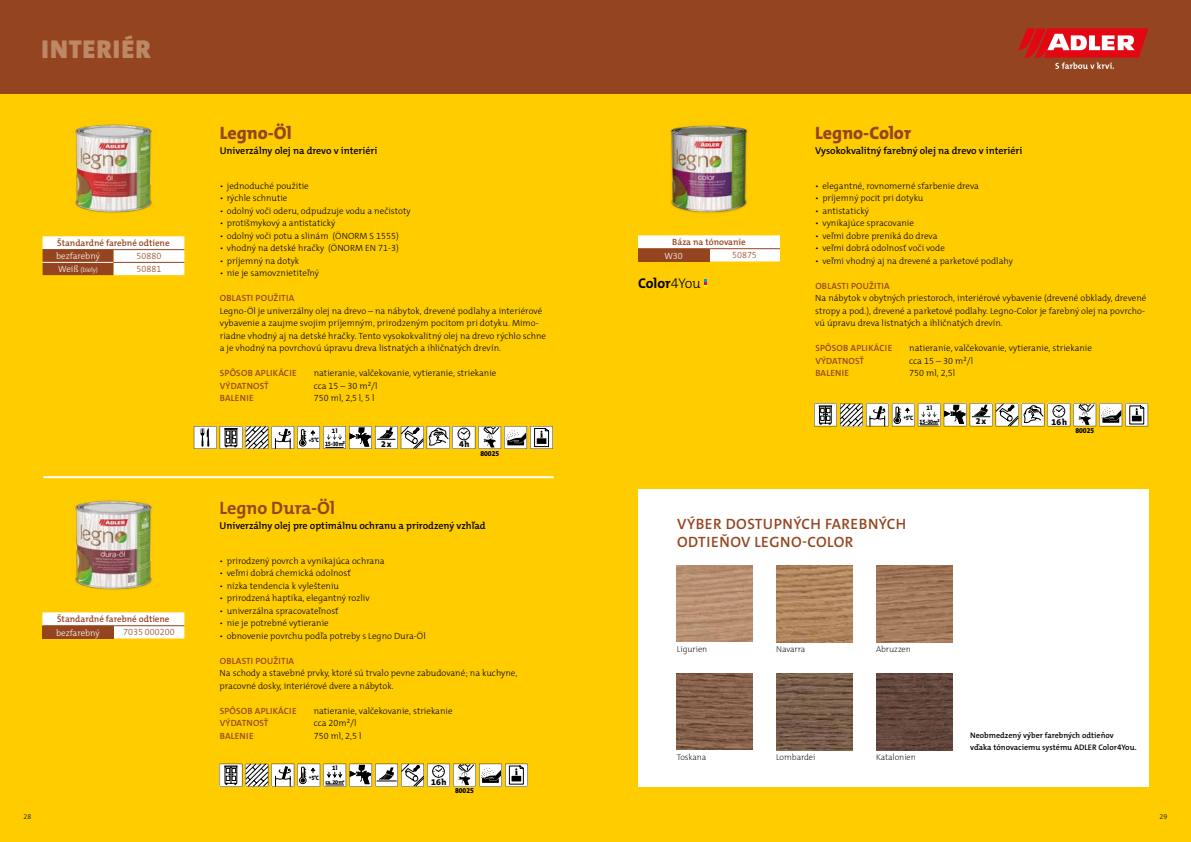
<style>
.page{position:relative;width:1191px;height:842px;background:#fff}
.page>*{position:absolute;margin:0;border:0;box-sizing:border-box;transform-origin:0 0}
.t1{font:900 26px "The Mix C4 s";letter-spacing:.035em;color:#bc8866}
.t2{font:800 18px "The Mix C4 s";color:#944520}
.t3{font:700 18px "The Mix C4 s";color:#944520}
.t4{font:600 15px/18px "The Mix C4 s";letter-spacing:.035em;color:#944520}
.t5{font:700 14.2px "The Mix C4 s";color:#000}
.t6{font:600 10px "The Mix C4 s";color:#000}
.t7{font:300 9px/12.5px "The Mix C4 s";letter-spacing:.005em;color:#000}
.t8{font:600 9px "The Mix C4 s";letter-spacing:.025em;color:#944520}
.t9{font:600 9px "The Mix C4 s";color:#944520}
.t10{font:300 9px "The Mix C4 s";color:#944520}
.t11{font:300 9px "The Mix C4 s";color:#fff}
.t12{font:800 8.8px "The Mix B8";color:#000}
.t13{font:200 8.5px "The Mix C4 s";letter-spacing:-.005em;color:#000}
.t14{font:600 8px/12px "The Mix C4 s";letter-spacing:.005em;color:#000}
.t15{font:800 7.2px "The Mix C4 s";color:#000;scale:.96 1}
.t16{font:300 7px "The Mix C4 s";color:#000}
.t17{font:300 6.8px "The Mix C4 s";letter-spacing:-.02em;color:#fff}
.t18{font:800 6.4px "The Mix B8";color:#000;scale:.9 1}
.t19{font:800 6.4px "The Mix C4 s";color:#000}
.t20{font:800 6.4px "The Mix B8";color:#000}
.t21{font:800 6.2px "The Mix C4 s";letter-spacing:-.04em;color:#000;scale:.91 1}
.t22{font:800 5.6px "The Mix B8";color:#000}
.s1{font-size:9px}
.s2{font-size:4.9px}
.s3{font-size:6.1px}
.s4{font-weight:300}
</style>
<div class="page">
<div style="left:0;top:94px;width:1191px;height:748px;background:#fc0"></div>
<svg style="left:638px;top:235px;width:142px;height:26px"></svg>
<div style="left:638px;top:249px;width:71px;height:12px;background:#944520"></div>
<hr style="left:638px;top:248px;width:71px;height:1px;background:#944520">
<hr style="left:709px;top:248px;width:71px;height:1px;background:#944520">
<img style="left:670px;top:125px;width:78px;height:88px">
<svg style="left:814px;top:403px;width:334px;height:24px"></svg>
<svg style="left:704px;top:280px;width:2px;height:8px"></svg>
<div style="left:638px;top:490px;width:510px;height:297px;background:#fff"></div>
<img style="left:676px;top:565px;width:77px;height:77px">
<img style="left:676px;top:673px;width:77px;height:77px">
<img style="left:776px;top:674px;width:76px;height:76px">
<img style="left:876px;top:674px;width:76px;height:76px">
<img style="left:776px;top:566px;width:76px;height:76px">
<img style="left:876px;top:566px;width:76px;height:76px">
<hr style="left:43px;top:476px;width:510px;height:2px;background:#fff">
<svg style="left:42px;top:612px;width:142px;height:26px"></svg>
<div style="left:42px;top:626px;width:71px;height:12px;background:#944520"></div>
<hr style="left:42px;top:625px;width:71px;height:1px;background:#944520">
<hr style="left:113px;top:625px;width:71px;height:1px;background:#944520">
<svg style="left:220px;top:764px;width:308px;height:22px"></svg>
<img style="left:75px;top:500px;width:77px;height:90px">
<div style="left:0;top:0;width:1191px;height:94px;background:#944520"></div>
<svg style="left:43px;top:236px;width:141px;height:39px"></svg>
<hr style="left:43px;top:249px;width:70px;height:1px;background:#944520">
<hr style="left:113px;top:249px;width:71px;height:1px;background:#944520">
<hr style="left:43px;top:262px;width:70px;height:1px;background:#fff">
<hr style="left:113px;top:262px;width:71px;height:1px;background:#944520">
<svg style="left:194px;top:426px;width:359px;height:23px"></svg>
<img style="left:75px;top:124px;width:77px;height:89px">
<svg style="left:1018px;top:28px;width:130px;height:41px"></svg>
<h1 class="t1" style="left:41px;top:35px;width:111px">INTERIÉR</h1>
<p class="t9" style="left:57px;top:239px;width:114px">Štandardné farebné odtiene</p>
<p class="t11" style="left:56px;top:251px;width:45px">bezfarebný</p>
<p class="t10" style="left:136px;top:251px;width:26px">50880</p>
<p class="t17" style="left:58px;top:266px;width:41px"><span class="s1">Weiß</span> (biely)</p>
<p class="t10" style="left:136px;top:264px;width:26px">50881</p>
<p class="t9" style="left:57px;top:615px;width:114px">Štandardné farebné odtiene</p>
<p class="t11" style="left:56px;top:627px;width:45px">bezfarebný</p>
<p class="t10" style="left:123px;top:627px;width:53px">7035 000200</p>
<p class="t16" style="left:24px;top:813px;width:9px">28</p>
<h2 class="t2" style="left:220px;top:123px;width:73px">Legno-Öl</h2>
<p class="t6" style="left:220px;top:145px;width:159px">Univerzálny olej na drevo v interiéri</p>
<p class="t7" style="left:220px;top:179px;width:91px">• jednoduché použitie</p>
<p class="t7" style="left:220px;top:192px;width:69px">• rýchle schnutie</p>
<p class="t7" style="left:220px;top:204px;width:192px">• odolný voči oderu, odpudzuje vodu a nečistoty</p>
<p class="t7" style="left:220px;top:217px;width:117px">• protišmykový a antistatický</p>
<p class="t7" style="left:220px;top:229px;width:181px">• odolný voči potu a slinám (ÖNORM S 1555)</p>
<p class="t7" style="left:220px;top:242px;width:181px">• vhodný na detské hračky (ÖNORM EN 71-3)</p>
<p class="t7" style="left:220px;top:254px;width:81px">• príjemný na dotyk</p>
<p class="t7" style="left:220px;top:267px;width:101px">• nie je samovznietiteľný</p>
<p class="t8" style="left:220px;top:293px;width:76px">OBLASTI POUŽITIA</p>
<p class="t7" style="left:220px;top:304px;width:328px">Legno-Öl je univerzálny olej na drevo – na nábytok, drevené podlahy a interiérové vybavenie a zaujme svojim príjemným, prirodzeným pocitom pri dotyku. Mimo&shy;riadne vhodný aj na detské hračky. Tento vysokokvalitný olej na drevo rýchlo schne a je vhodný na povrchovú úpravu dreva listnatých a ihličnatých drevín.</p>
<p class="t8" style="left:220px;top:368px;width:78px">SPÔSOB APLIKÁCIE</p>
<p class="t7" style="left:314px;top:367px;width:184px">natieranie, valčekovanie, vytieranie, striekanie</p>
<p class="t8" style="left:220px;top:381px;width:50px">VÝDATNOSŤ</p>
<p class="t7" style="left:314px;top:380px;width:65px">cca 15 – 30 m²/l</p>
<p class="t8" style="left:220px;top:393px;width:35px">BALENIE</p>
<p class="t7" style="left:314px;top:392px;width:62px">750 ml, 2,5 l, 5 l</p>
<p class="t12" style="left:381px;top:439px;width:12px">2 x</p>
<p class="t19" style="left:332px;top:427px;width:7px">1l</p>
<p class="t18" style="left:309px;top:436px;width:13px"><span class="s2">+</span>5 <span class="s3">°</span>C</p>
<p class="t12" style="left:459px;top:439px;width:12px">4 h</p>
<p class="t21" style="left:325px;top:441px;width:24px">15–30m²</p>
<p class="t15" style="left:480px;top:449px;width:21px">80025</p>
<h2 class="t3" style="left:220px;top:498px;width:117px">Legno Dura-Öl</h2>
<p class="t6" style="left:220px;top:520px;width:267px">Univerzálny olej pre optimálnu ochranu a prirodzený vzhľad</p>
<p class="t7" style="left:220px;top:554px;width:166px">• prirodzený povrch a vynikajúca ochrana</p>
<p class="t7" style="left:220px;top:567px;width:133px">• veľmi dobrá chemická odolnosť</p>
<p class="t7" style="left:220px;top:579px;width:121px">• nízka tendencia k vylešteniu</p>
<p class="t7" style="left:220px;top:592px;width:151px">• prirodzená haptika, elegantný rozliv</p>
<p class="t7" style="left:220px;top:604px;width:120px">• univerzálna spracovateľnosť</p>
<p class="t7" style="left:220px;top:617px;width:111px">• nie je potrebné vytieranie</p>
<p class="t7" style="left:220px;top:629px;width:207px">• obnovenie povrchu podľa potreby s Legno Dura-Öl</p>
<p class="t8" style="left:220px;top:656px;width:76px">OBLASTI POUŽITIA</p>
<p class="t7" style="left:220px;top:667px;width:299px">Na schody a stavebné prvky, ktoré sú trvalo pevne zabudované; na kuchyne, pracovné dosky, interiérové dvere a nábytok.</p>
<p class="t8" style="left:220px;top:706px;width:78px">SPÔSOB APLIKÁCIE</p>
<p class="t7" style="left:314px;top:705px;width:140px">natieranie, valčekovanie, striekanie</p>
<p class="t8" style="left:220px;top:718px;width:50px">VÝDATNOSŤ</p>
<p class="t7" style="left:314px;top:717px;width:44px">cca 20m²/l</p>
<p class="t8" style="left:220px;top:731px;width:35px">BALENIE</p>
<p class="t7" style="left:314px;top:730px;width:49px">750 ml, 2,5 l</p>
<p class="t18" style="left:309px;top:774px;width:13px"><span class="s2">+</span>5 <span class="s3">°</span>C</p>
<p class="t22" style="left:325px;top:779px;width:21px">ca.20 m²</p>
<p class="t20" style="left:332px;top:764px;width:7px">1l</p>
<p class="t12" style="left:431px;top:777px;width:17px">16 h</p>
<p class="t15" style="left:455px;top:786px;width:21px">80025</p>
<p class="t9" style="left:672px;top:238px;width:75px">Báza na tónovanie</p>
<p class="t11" style="left:664px;top:250px;width:20px">W30</p>
<p class="t10" style="left:732px;top:250px;width:26px">50875</p>
<h3 class="t5" style="left:638px;top:275px;width:64px">Color<span class="s4">4You</span></h3>
<h2 class="t2" style="left:815px;top:123px;width:97px">Legno-Color</h2>
<p class="t6" style="left:815px;top:145px;width:209px">Vysokokvalitný farebný olej na drevo v interiéri</p>
<p class="t7" style="left:815px;top:179px;width:165px">• elegantné, rovnomerné sfarbenie dreva</p>
<p class="t7" style="left:815px;top:192px;width:110px">• príjemný pocit pri dotyku</p>
<p class="t7" style="left:815px;top:204px;width:55px">• antistatický</p>
<p class="t7" style="left:815px;top:217px;width:100px">• vynikajúce spracovanie</p>
<p class="t7" style="left:815px;top:229px;width:124px">• veľmi dobre preniká do dreva</p>
<p class="t7" style="left:815px;top:242px;width:131px">• veľmi dobrá odolnosť voči vode</p>
<p class="t7" style="left:815px;top:254px;width:199px">• veľmi vhodný aj na drevené a parketové podlahy</p>
<p class="t8" style="left:815px;top:281px;width:76px">OBLASTI POUŽITIA</p>
<p class="t7" style="left:815px;top:292px;width:332px">Na nábytok v obytných priestoroch, interiérové vybavenie (drevené obklady, drevené stropy a pod.), drevené a parketové podlahy. Legno-Color je farebný olej na povrcho&shy;vú úpravu dreva listnatých a ihličnatých drevín.</p>
<p class="t8" style="left:815px;top:343px;width:78px">SPÔSOB APLIKÁCIE</p>
<p class="t7" style="left:909px;top:342px;width:184px">natieranie, valčekovanie, vytieranie, striekanie</p>
<p class="t8" style="left:815px;top:356px;width:50px">VÝDATNOSŤ</p>
<p class="t7" style="left:909px;top:355px;width:65px">cca 15 – 30 m²/l</p>
<p class="t8" style="left:815px;top:368px;width:35px">BALENIE</p>
<p class="t7" style="left:909px;top:367px;width:47px">750 ml, 2,5l</p>
<p class="t19" style="left:926px;top:404px;width:7px">1l</p>
<p class="t18" style="left:903px;top:414px;width:13px"><span class="s2">+</span>5 <span class="s3">°</span>C</p>
<p class="t21" style="left:919px;top:418px;width:24px">15–30m²</p>
<p class="t12" style="left:976px;top:416px;width:12px">2 x</p>
<p class="t12" style="left:1051px;top:416px;width:17px">16 h</p>
<p class="t15" style="left:1075px;top:426px;width:21px">80025</p>
<h3 class="t4" style="left:677px;top:516px;width:231px">VÝBER DOSTUPNÝCH FAREBNÝCH<br>ODTIEŇOV LEGNO-COLOR</h3>
<p class="t13" style="left:677px;top:645px;width:32px">Ligurien</p>
<p class="t13" style="left:776px;top:645px;width:31px">Navarra</p>
<p class="t13" style="left:876px;top:645px;width:36px">Abruzzen</p>
<p class="t13" style="left:677px;top:753px;width:31px">Toskana</p>
<p class="t13" style="left:776px;top:753px;width:41px">Lombardei</p>
<p class="t13" style="left:876px;top:753px;width:41px">Katalonien</p>
<p class="t14" style="left:970px;top:730px;width:168px">Neobmedzený výber farebných odtieňov vďaka tónovaciemu systému ADLER Color4You.</p>
<p class="t16" style="left:1159px;top:813px;width:9px">29</p>
</div>
